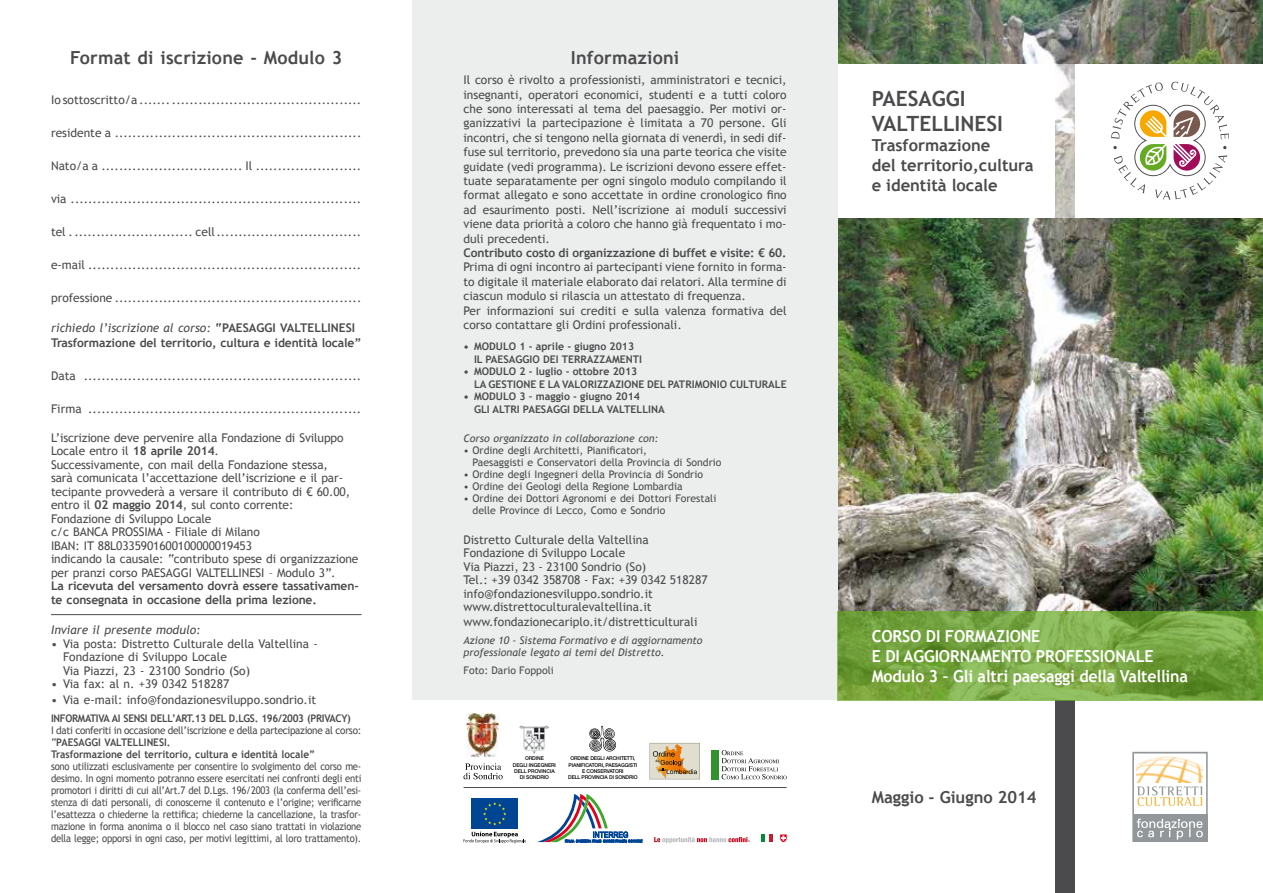
<style>
.page{position:relative;width:1263px;height:893px;background:#fff}
.page>*{position:absolute;margin:0;border:0;box-sizing:border-box;transform-origin:0 0}
.t1{font:700 21px/25.2px "Trebuchet MS";color:#4b4b4d}
.t2{font:700 18px "Trebuchet MS";letter-spacing:.01em;color:#4b4b4d}
.t3{font:700 16.5px/19.8px "Trebuchet MS";letter-spacing:-.01em;color:#fff}
.t4{font:700 16.5px/19.8px "Trebuchet MS";color:#4b4b4d}
.t5{font:12px/14.4px "Trebuchet MS";color:#4b4b4d}
.t6{font:700 12px/15px "Trebuchet MS";letter-spacing:-.01em;color:#4b4b4d}
.t7{font:italic 12px "Trebuchet MS";color:#4b4b4d}
.t8{font:10.5px/12px "Trebuchet MS";color:#4b4b4d;text-align:justify;scale:.9 1}
.t9{font:10.5px/12px "Trebuchet MS";color:#4b4b4d}
.t10{font:700 10.5px/12.6px "Trebuchet MS";color:#4b4b4d}
.t11{font:700 10.5px/12px "Trebuchet MS";color:#4b4b4d;scale:.95 1}
.t12{font:italic 10.5px/12px "Trebuchet MS";color:#4b4b4d}
.t13{font:700 10.5px "Trebuchet MS";letter-spacing:-.03em;color:#4b4b4d;scale:.95 1}
.t14{font:500 5.25px/6.3px "Helvetica Neue";letter-spacing:-.02em;color:#000;text-align:center;scale:.95 1}
.s1{font-weight:400;font-style:italic}
.s2{font-weight:700}
.s3{font-weight:400}
</style>
<div class="page">
<img style="left:838px;top:0;width:425px;height:611px">
<div style="left:412px;top:0;width:426px;height:727px;background:#eceded"></div>
<svg style="left:1054px;top:64px;width:22px;height:154px"></svg>
<div style="left:1076px;top:64px;width:187px;height:154px;background:#fff"></div>
<svg style="left:1111px;top:82px;width:118px;height:118px"></svg>
<div style="left:1025px;top:701px;width:101px;height:192px;background:#4b4b4d"></div>
<div style="left:412px;top:701px;width:642px;height:192px;background:#fff"></div>
<div style="left:1076px;top:701px;width:187px;height:192px;background:#fff"></div>
<div style="left:838px;top:64px;width:216px;height:154px;background:#fff"></div>
<svg style="left:1132px;top:752px;width:76px;height:90px"></svg>
<img style="left:1137px;top:755px;width:65px;height:28px">
<svg style="left:838px;top:611px;width:425px;height:90px;background:#76a542"></svg>
<svg style="left:649px;top:743px;width:51px;height:36px;background:#cfb38b"></svg>
<svg style="left:722px;top:750px;width:65px;height:29px"></svg>
<div style="left:711px;top:750px;width:8px;height:29px;background:#31932e"></div>
<hr style="left:51px;top:614px;width:310px;height:1px;background:#4b4b4d">
<img style="left:520px;top:725px;width:29px;height:28px">
<svg style="left:589px;top:725px;width:28px;height:27px"></svg>
<img style="left:466px;top:714px;width:33px;height:42px">
<svg style="left:463px;top:763px;width:40px;height:16px"></svg>
<svg style="left:537px;top:794px;width:105px;height:49px"></svg>
<svg style="left:780px;top:834px;width:7px;height:8px"></svg>
<svg style="left:471px;top:798px;width:1px;height:31px"></svg>
<div style="left:472px;top:798px;width:46px;height:31px;background:#004494"></div>
<svg style="left:483px;top:802px;width:23px;height:23px"></svg>
<svg style="left:463px;top:832px;width:63px;height:11px"></svg>
<svg style="left:654px;top:837px;width:95px;height:6px"></svg>
<svg style="left:761px;top:834px;width:12px;height:8px"></svg>
<hr style="left:463px;top:787px;width:324px;height:1px;background:#4b4b4d">
<h2 class="t2" style="left:70px;top:47px;width:274px">Format di iscrizione - Modulo 3</h2>
<h2 class="t2" style="left:571px;top:47px;width:110px">Informazioni</h2>
<p class="t5" style="left:51px;top:93px;width:312px">Io sottoscritto/a ....... ...........................................</p>
<p class="t5" style="left:51px;top:126px;width:312px">residente a ........................................................</p>
<p class="t5" style="left:51px;top:159px;width:312px">Nato/a a ................................ Il ........................</p>
<p class="t5" style="left:51px;top:192px;width:312px">via ..................................................................</p>
<p class="t5" style="left:51px;top:225px;width:312px">tel . ........................... cell .................................</p>
<p class="t5" style="left:51px;top:258px;width:312px">e-mail ..............................................................</p>
<p class="t5" style="left:51px;top:291px;width:312px">professione ........................................................</p>
<p class="t6" style="left:51px;top:321px;width:312px"><span class="s1">richiedo l’iscrizione al corso:</span> “PAESAGGI VALTELLINESI<br>Trasformazione del territorio, cultura e identità locale”</p>
<p class="t5" style="left:51px;top:369px;width:312px">Data ...............................................................</p>
<p class="t5" style="left:51px;top:402px;width:312px">Firma ..............................................................</p>
<p class="t5" style="left:51px;top:431px;width:309px;line-height:13.5px">L’iscrizione deve pervenire alla Fondazione di Sviluppo Locale entro il <span class="s2">18 aprile 2014</span>.<br>Successivamente, con mail della Fondazione stessa,<br>sarà comunicata l’accettazione dell’iscrizione e il par&shy;tecipante provvederà a versare il contributo di € 60.00, entro il <span class="s2">02 maggio 2014</span>, sul conto corrente:<br>Fondazione di Sviluppo Locale<br>c/c BANCA PROSSIMA - Filiale di Milano<br>IBAN: IT 88L0335901600100000019453<br>indicando la causale: “contributo spese di organizzazione per pranzi corso PAESAGGI VALTELLINESI – Modulo 3”.</p>
<p class="t6" style="left:51px;top:579px;width:309px;line-height:13.5px">La ricevuta del versamento dovrà essere tassativamen&shy;te consegnata in occasione della prima lezione.</p>
<p class="t7" style="left:51px;top:623px;width:151px">Inviare il presente modulo:</p>
<p class="t5" style="left:63px;top:637px;width:256px;line-height:13.5px;text-indent:-12px">• Via posta: Distretto Culturale della Valtellina -<br>Fondazione di Sviluppo Locale<br>Via Piazzi, 23 - 23100 Sondrio (So)</p>
<p class="t5" style="left:51px;top:677px;width:180px">• Via fax: al n. +39 0342 518287</p>
<p class="t5" style="left:51px;top:692px;width:267px">• Via e-mail: info@fondazionesviluppo.sondrio.it</p>
<p class="t13" style="left:51px;top:711px;width:317px">INFORMATIVA AI SENSI DELL’ART.13 DEL D.LGS. 196/2003 (PRIVACY)</p>
<p class="t11" style="left:51px;top:724px;width:328px"><span class="s3">I dati conferiti in occasione dell’iscrizione e della partecipazione al corso: “</span>PAESAGGI VALTELLINESI.<br>Trasformazione del territorio, cultura e identità locale”</p>
<p class="t8" style="left:51px;top:760px;width:346px">sono utilizzati esclusivamente per consentire lo svolgimento del corso me&shy;desimo. In ogni momento potranno essere esercitati nei confronti degli enti promotori i diritti di cui all’Art.7 del D.Lgs. 196/2003 (la conferma dell’esi&shy;stenza di dati personali, di conoscerne il contenuto e l’origine; verificarne l’esattezza o chiederne la rettifica; chiederne la cancellazione, la trasfor&shy;mazione in forma anonima o il blocco nel caso siano trattati in violazione della legge; opporsi in ogni caso, per motivi legittimi, al loro trattamento).</p>
<p class="t5" style="left:463px;top:73px;width:325px;text-align:justify">Il corso è rivolto a professionisti, amministratori e tecnici, insegnanti, operatori economici, studenti e a tutti coloro che sono interessati al tema del paesaggio. Per motivi or&shy;ganizzativi la partecipazione è limitata a 70 persone. Gli incontri, che si tengono nella giornata di venerdì, in sedi dif&shy;fuse sul territorio, prevedono sia una parte teorica che visite guidate (vedi programma). Le iscrizioni devono essere effet&shy;tuate separatamente per ogni singolo modulo compilando il format allegato e sono accettate in ordine cronologico fino ad esaurimento posti. Nell’iscrizione ai moduli successivi viene data priorità a coloro che hanno già frequentato i mo&shy;duli precedenti.</p>
<p class="t6" style="left:463px;top:245px;width:325px">Contributo costo di organizzazione di buffet e visite: € 60.</p>
<p class="t5" style="left:463px;top:260px;width:325px">Prima di ogni incontro ai partecipanti viene fornito in forma&shy;to digitale il materiale elaborato dai relatori. Alla termine di ciascun modulo si rilascia un attestato di frequenza.<br>Per informazioni sui crediti e sulla valenza formativa del corso contattare gli Ordini professionali.</p>
<p class="t10" style="left:474px;top:340px;width:170px;text-indent:-10px">• MODULO 1 - aprile - giugno 2013<br>IL PAESAGGIO DEI TERRAZZAMENTI</p>
<p class="t10" style="left:474px;top:365px;width:314px;text-indent:-10px">• MODULO 2 - luglio - ottobre 2013<br>LA GESTIONE E LA VALORIZZAZIONE DEL PATRIMONIO CULTURALE</p>
<p class="t10" style="left:474px;top:390px;width:192px;text-indent:-10px">• MODULO 3 – maggio - giugno 2014<br>GLI ALTRI PAESAGGI DELLA VALTELLINA</p>
<p class="t12" style="left:463px;top:432px;width:196px">Corso organizzato in collaborazione con:</p>
<p class="t9" style="left:472px;top:444px;width:250px;text-indent:-9px">• Ordine degli Architetti, Pianificatori,<br>Paesaggisti e Conservatori della Provincia di Sondrio</p>
<p class="t9" style="left:463px;top:468px;width:241px">• Ordine degli Ingegneri della Provincia di Sondrio</p>
<p class="t9" style="left:463px;top:480px;width:220px">• Ordine dei Geologi della Regione Lombardia</p>
<p class="t9" style="left:472px;top:492px;width:245px;text-indent:-9px">• Ordine dei Dottori Agronomi e dei Dottori Forestali delle Province di Lecco, Como e Sondrio</p>
<p class="t5" style="left:463px;top:533px;width:246px;line-height:13.6px">Distretto Culturale della Valtellina Fondazione di Sviluppo Locale<br>Via Piazzi, 23 - 23100 Sondrio (So)<br>Tel.: +39 0342 358708 - Fax: +39 0342 518287 info@fondazionesviluppo.sondrio.it www.distrettoculturalevaltellina.it www.fondazionecariplo.it/distretticulturali</p>
<p class="t12" style="left:463px;top:634px;width:240px">Azione 10 - Sistema Formativo e di aggiornamento professionale legato ai temi del Distretto.</p>
<p class="t9" style="left:463px;top:665px;width:92px">Foto: Dario Foppoli</p>
<p class="t14" style="left:513px;top:755px;width:47px">ORDINE<br>DEGLI INGEGNERI<br>DELL PROVINCIA<br>DI SONDRIO</p>
<p class="t14" style="left:568px;top:755px;width:75px">ORDINE DEGLI ARCHITETTI,<br>PIANIFICATORI, PAESAGGISTI<br>E CONSERVATORI<br>DELL PROVINCIA DI SONDRIO</p>
<h1 class="t1" style="left:872px;top:86px;width:133px">PAESAGGI<br>VALTELLINESI</h1>
<h3 class="t4" style="left:872px;top:135px;width:163px">Trasformazione<br>del territorio,cultura e identità locale</h3>
<h3 class="t3" style="left:872px;top:626px;width:318px">CORSO DI FORMAZIONE<br>E DI AGGIORNAMENTO PROFESSIONALE<br>Modulo 3 – Gli altri paesaggi della Valtellina</h3>
<h3 class="t4" style="left:872px;top:787px;width:166px">Maggio - Giugno 2014</h3>
</div>
